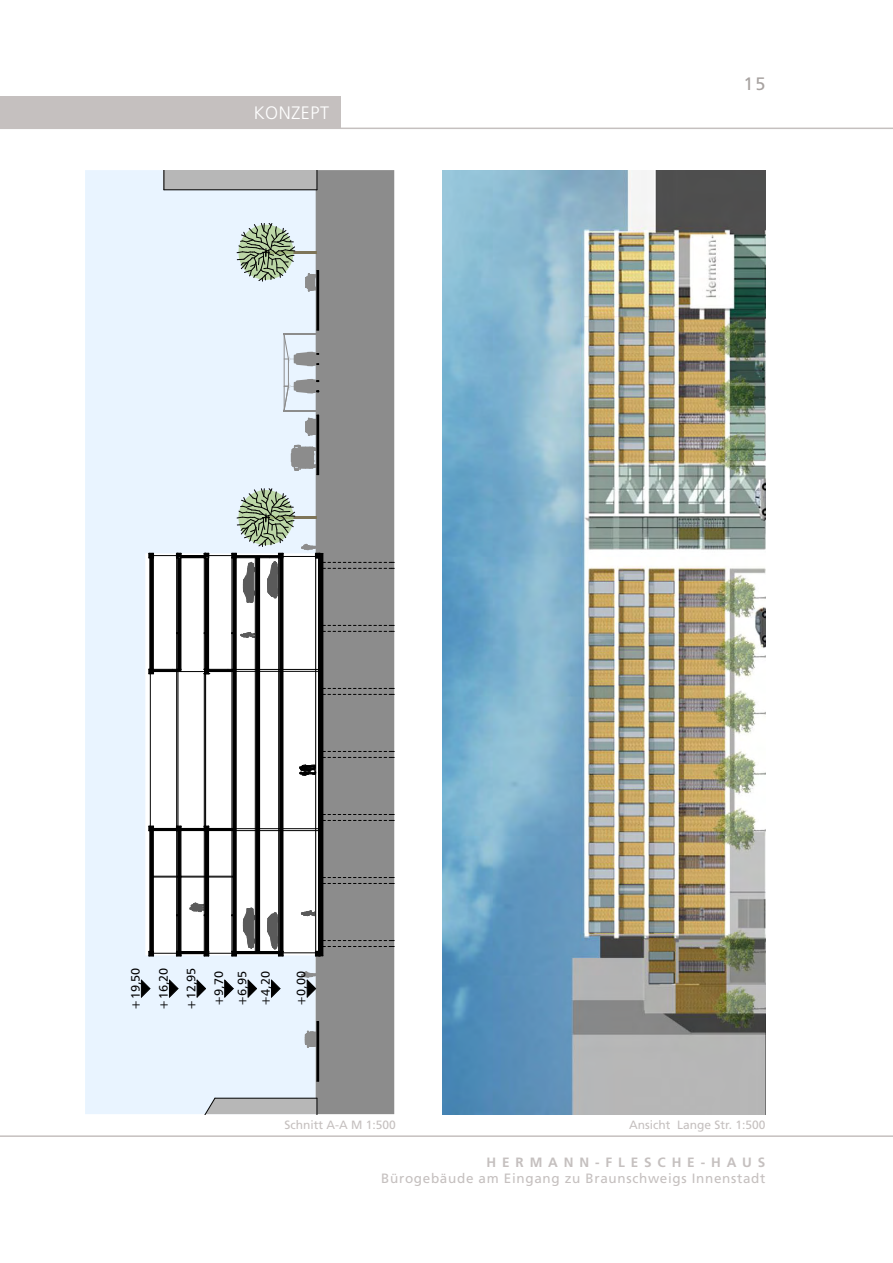
<style>
.page{position:relative;width:893px;height:1263px;background:#fff}
.page>*{position:absolute;margin:0;border:0;box-sizing:border-box;transform-origin:0 0}
.t1{font:300 18px "Frutiger";letter-spacing:.03em;color:#fff}
.t2{font:18px "Frutiger";color:#a7a2a0}
.t3{font:13.5px/16.2px "Frutiger";letter-spacing:.05em;color:#c5c0bf}
.t4{font:700 13.5px "Frutiger";color:#c5c0bf}
.t5{font:12.3px/23.4px "Humanist 777 BT Roman B";color:#000;text-align:justify}
.t6{font:12px "Frutiger";color:#c5c0bf}
.s1{font-weight:700}
</style>
<div class="page">
<div style="left:0;top:96px;width:340px;height:32px;background:#c5c0bf"></div>
<hr style="left:0;top:128px;width:893px;height:1px;background:#c5c0bf">
<hr style="left:0;top:1135px;width:893px;height:2px;background:#c5c0bf">
<svg style="left:85px;top:170px;width:231px;height:944px;fill:#e9f4ff"></svg>
<svg style="left:304px;top:1031px;width:12px;height:17px"></svg>
<svg style="left:301px;top:910px;width:14px;height:6px"></svg>
<div style="left:316px;top:170px;width:78px;height:944px;background:#8c8c8c"></div>
<hr style="left:317px;top:1022px;width:1px;height:59px;background:#000">
<hr style="left:318px;top:1022px;width:1px;height:59px;background:#000">
<hr style="left:266px;top:516px;width:51px;height:3px;background:#7e7559">
<hr style="left:266px;top:251px;width:51px;height:3px;background:#7e7559">
<div style="left:164px;top:170px;width:153px;height:20px;background:#b7b7b7"></div>
<hr style="left:164px;top:190px;width:153px;height:1px;background:#000">
<svg style="left:164px;top:170px;width:1px;height:20px"></svg>
<svg style="left:317px;top:170px;width:1px;height:20px"></svg>
<hr style="left:232px;top:558px;width:1px;height:393px;background:#fff">
<hr style="left:257px;top:557px;width:3px;height:396px;background:#000">
<hr style="left:280px;top:558px;width:3px;height:393px;background:#000">
<hr style="left:233px;top:558px;width:3px;height:393px;background:#000">
<hr style="left:319px;top:553px;width:4px;height:403px;background:#000">
<hr style="left:316px;top:558px;width:1px;height:393px;background:#fff">
<hr style="left:317px;top:558px;width:1px;height:393px;background:#fff">
<hr style="left:236px;top:951px;width:43px;height:3px;background:#000">
<hr style="left:231px;top:558px;width:1px;height:393px;background:#000">
<hr style="left:236px;top:558px;width:1px;height:393px;background:#000">
<hr style="left:315px;top:558px;width:1px;height:393px;background:#000">
<hr style="left:318px;top:558px;width:1px;height:393px;background:#000">
<hr style="left:279px;top:558px;width:1px;height:393px;background:#000">
<hr style="left:278px;top:558px;width:1px;height:393px;background:#000">
<hr style="left:255px;top:558px;width:1px;height:393px;background:#000">
<svg style="left:243px;top:908px;width:13px;height:43px"></svg>
<hr style="left:256px;top:558px;width:1px;height:393px;background:#000">
<hr style="left:204px;top:673px;width:1px;height:153px;background:#000">
<hr style="left:205px;top:673px;width:1px;height:153px;background:#000">
<hr style="left:177px;top:558px;width:1px;height:268px;background:#000">
<hr style="left:176px;top:558px;width:1px;height:268px;background:#000">
<svg style="left:148px;top:825px;width:89px;height:131px"></svg>
<hr style="left:282px;top:556px;width:34px;height:1px;background:#000">
<svg style="left:148px;top:553px;width:136px;height:121px"></svg>
<hr style="left:282px;top:952px;width:34px;height:1px;background:#000">
<svg style="left:267px;top:912px;width:17px;height:44px"></svg>
<svg style="left:315px;top:940px;width:79px;height:16px"></svg>
<svg style="left:301px;top:543px;width:93px;height:26px;background:#8d8d8d"></svg>
<svg style="left:323px;top:877px;width:71px;height:7px"></svg>
<svg style="left:323px;top:814px;width:71px;height:7px"></svg>
<svg style="left:323px;top:751px;width:71px;height:7px"></svg>
<svg style="left:323px;top:688px;width:71px;height:7px"></svg>
<svg style="left:323px;top:625px;width:71px;height:7px"></svg>
<hr style="left:153px;top:953px;width:79px;height:1px;background:#000">
<hr style="left:153px;top:555px;width:79px;height:1px;background:#000">
<hr style="left:153px;top:671px;width:79px;height:1px;background:#000">
<hr style="left:150px;top:673px;width:1px;height:155px;background:#000">
<hr style="left:232px;top:830px;width:87px;height:1px;background:#000">
<hr style="left:232px;top:828px;width:87px;height:1px;background:#000">
<hr style="left:232px;top:671px;width:87px;height:1px;background:#000">
<hr style="left:232px;top:669px;width:87px;height:1px;background:#000">
<svg style="left:301px;top:971px;width:17px;height:27px"></svg>
<svg style="left:270px;top:979px;width:11px;height:19px"></svg>
<svg style="left:247px;top:979px;width:11px;height:19px"></svg>
<svg style="left:224px;top:979px;width:10px;height:19px"></svg>
<svg style="left:196px;top:979px;width:11px;height:19px"></svg>
<svg style="left:168px;top:979px;width:11px;height:19px"></svg>
<svg style="left:140px;top:979px;width:11px;height:19px"></svg>
<svg style="left:291px;top:444px;width:26px;height:31px"></svg>
<hr style="left:318px;top:415px;width:1px;height:60px;background:#000">
<hr style="left:317px;top:415px;width:1px;height:60px;background:#000">
<svg style="left:283px;top:330px;width:36px;height:106px;background:#c4cbd2"></svg>
<hr style="left:318px;top:271px;width:1px;height:59px;background:#000">
<svg style="left:305px;top:270px;width:14px;height:22px"></svg>
<hr style="left:317px;top:271px;width:1px;height:59px;background:#000">
<svg style="left:189px;top:1097px;width:129px;height:17px;background:#b5b7b9"></svg>
<svg style="left:236px;top:488px;width:59px;height:59px;background:#a2b39e"></svg>
<svg style="left:236px;top:223px;width:59px;height:58px;background:#a1b19c"></svg>
<svg style="left:299px;top:765px;width:17px;height:11px"></svg>
<img style="left:442px;top:170px;width:323px;height:944px">
<p class="t1" style="left:254px;top:103px;width:77px">KONZEPT</p>
<p class="t2" style="left:744px;top:73px;width:23px">15</p>
<p class="t5" style="left:123px;top:1010px;width:44px;rotate:-90deg">+19,50</p>
<p class="t5" style="left:152px;top:1010px;width:44px;rotate:-90deg">+16,20</p>
<p class="t5" style="left:179px;top:1010px;width:44px;rotate:-90deg">+12,95</p>
<p class="t5" style="left:207px;top:1006px;width:37px;rotate:-90deg">+9,70 +6,95 +4,20</p>
<p class="t5" style="left:289px;top:1006px;width:37px;rotate:-90deg">+0,00</p>
<p class="t6" style="left:284px;top:1117px;width:113px">Schnitt A-A M 1:500</p>
<p class="t6" style="left:629px;top:1118px;width:138px">Ansicht Lange Str. 1:500</p>
<p class="t3" style="left:381px;top:1154px;width:386px;text-indent:290px"><span class="s1">HE -HAUS<br></span>Bürogebäude am Eingang zu Braunschweigs Innenstadt</p>
<p class="t4" style="left:487px;top:1154px;width:31px">H ERMANN</p>
<p class="t4" style="left:595px;top:1154px;width:36px">-FLESC</p>
</div>
